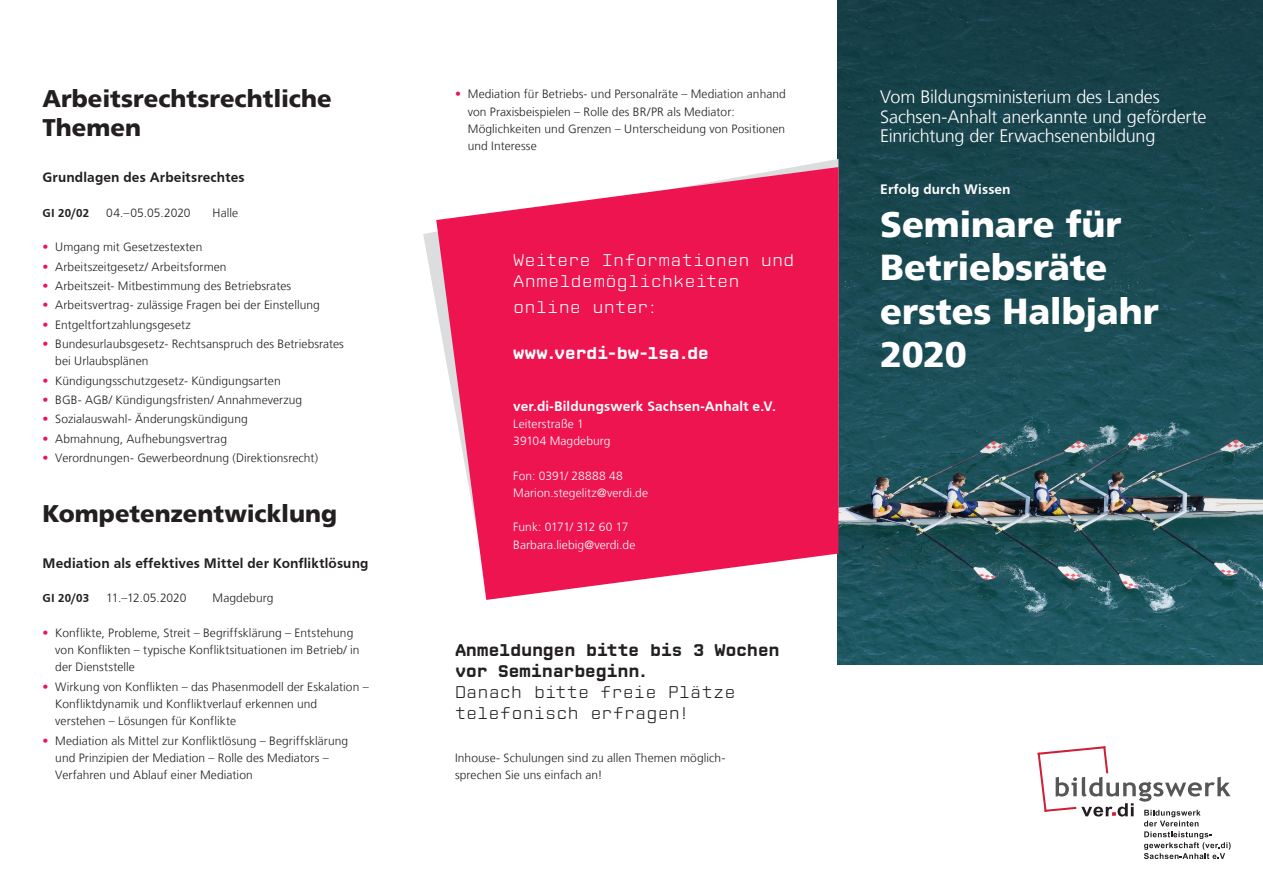
<style>
.page{position:relative;width:1263px;height:893px;background:#fff}
.page>*{position:absolute;margin:0;border:0;box-sizing:border-box;transform-origin:0 0}
.t1{font:900 36px/43.2px "Frutiger";letter-spacing:-.005em;color:#fff}
.t2{font:900 24px/28.8px "Frutiger";color:#231f20}
.t3{font:300 18px "Frutiger LT";letter-spacing:-.01em;color:#fff}
.t4{font:700 17.25px/21px "CP Mono v 07";letter-spacing:-.02em;color:#231f20}
.t5{font:300 17.25px "CP Mono v 07";letter-spacing:.005em;color:#fff}
.t6{font:300 17.25px "CP Mono v 07";color:#231f20}
.t7{font:700 17.25px "CP Mono v 07";letter-spacing:-.025em;color:#fff}
.t8{font:700 14.25px "Frutiger";letter-spacing:.01em;color:#231f20}
.t9{font:700 14.25px "Frutiger";letter-spacing:.01em;color:#fff}
.Lists{font:300 12px/17.2px "Frutiger LT";letter-spacing:.01em;color:#231f20}
.t10{font:300 12px "Frutiger LT";letter-spacing:.01em;color:#fff}
.t11{font:300 12px "Frutiger LT";letter-spacing:-.025em;color:#fff}
.t12{font:700 12px "Frutiger";letter-spacing:.02em;color:#231f20}
.Lists-2{font:300 12px "Frutiger LT";letter-spacing:-.01em;color:#231f20}
.s1{color:#ed1450}
.s2{font-weight:300}
</style>
<div class="page">
<img style="left:838px;top:0;width:425px;height:665px">
<svg style="left:436px;top:167px;width:402px;height:433px;background:#ef396c"></svg>
<svg style="left:1037px;top:746px;width:194px;height:113px"></svg>
<p class="t2" style="left:43px;top:84px;width:291px">Arbeitsrechtsrechtliche<br>Themen</p>
<p class="t8" style="left:43px;top:169px;width:204px">Grundlagen des Arbeitsrechtes</p>
<p class="t12" style="left:43px;top:206px;width:48px">GI 20/02</p>
<p class="Lists" style="left:106px;top:204px;width:86px">04.–05.05.2020</p>
<p class="Lists" style="left:213px;top:204px;width:27px">Halle</p>
<p class="Lists" style="left:43px;top:239px;width:161px"><span class="s1">•</span> Umgang mit Gesetzestexten</p>
<p class="Lists" style="left:43px;top:258px;width:186px"><span class="s1">•</span> Arbeitszeitgesetz/ Arbeitsformen</p>
<p class="Lists" style="left:43px;top:277px;width:250px"><span class="s1">•</span> Arbeitszeit- Mitbestimmung des Betriebsrates</p>
<p class="Lists" style="left:43px;top:297px;width:279px"><span class="s1">•</span> Arbeitsvertrag- zulässige Fragen bei der Einstellung</p>
<p class="Lists" style="left:43px;top:316px;width:150px"><span class="s1">•</span> Entgeltfortzahlungsgesetz</p>
<p class="Lists" style="left:55px;top:335px;width:290px;text-indent:-13px"><span class="s1">•</span> Bundesurlaubsgesetz- Rechtsanspruch des Betriebsrates bei Urlaubsplänen</p>
<p class="Lists" style="left:43px;top:372px;width:240px"><span class="s1">•</span> Kündigungsschutzgesetz- Kündigungsarten</p>
<p class="Lists" style="left:43px;top:391px;width:261px"><span class="s1">•</span> BGB- AGB/ Kündigungsfristen/ Annahmeverzug</p>
<p class="Lists" style="left:43px;top:411px;width:207px"><span class="s1">•</span> Sozialauswahl- Änderungskündigung</p>
<p class="Lists" style="left:43px;top:430px;width:186px"><span class="s1">•</span> Abmahnung, Aufhebungsvertrag</p>
<p class="Lists" style="left:43px;top:450px;width:277px"><span class="s1">•</span> Verordnungen- Gewerbeordnung (Direktionsrecht)</p>
<p class="t2" style="left:43px;top:499px;width:296px">Kompetenzentwicklung</p>
<p class="t8" style="left:43px;top:555px;width:327px">Mediation als effektives Mittel der Konfliktlösung</p>
<p class="t12" style="left:43px;top:591px;width:48px">GI 20/03</p>
<p class="Lists-2" style="left:106px;top:591px;width:82px">11.–12.05.2020</p>
<p class="Lists" style="left:213px;top:590px;width:62px">Magdeburg</p>
<p class="Lists" style="left:55px;top:624px;width:306px;text-indent:-13px"><span class="s1">•</span> Konflikte, Probleme, Streit – Begriffsklärung – Entstehung von Konflikten – typische Konfliktsituationen im Betrieb/ in der Dienststelle</p>
<p class="Lists" style="left:55px;top:678px;width:315px;text-indent:-13px"><span class="s1">•</span> Wirkung von Konflikten – das Phasenmodell der Eskalation –<br>Konfliktdynamik und Konfliktverlauf erkennen und verstehen – Lösungen für Konflikte</p>
<p class="Lists" style="left:55px;top:732px;width:294px;text-indent:-13px"><span class="s1">•</span> Mediation als Mittel zur Konfliktlösung – Begriffsklärung und Prinzipien der Mediation – Rolle des Mediators –<br>Verfahren und Ablauf einer Mediation</p>
<p class="Lists" style="left:468px;top:86px;width:319px;text-indent:-13px"><span class="s1">•</span> Mediation für Betriebs- und Personalräte – Mediation anhand von Praxisbeispielen – Rolle des BR/PR als Mediator:<br>Möglichkeiten und Grenzen – Unterscheidung von Positionen und Interesse</p>
<p class="t5" style="left:513px;top:251px;width:283px">Weitere Informationen und</p>
<p class="t5" style="left:513px;top:272px;width:228px">Anmeldemöglichkeiten</p>
<p class="t5" style="left:513px;top:297px;width:146px">online unter:</p>
<p class="t7" style="left:513px;top:343px;width:197px">www.verdi-bw-lsa.de</p>
<p class="t9" style="left:513px;top:398px;width:264px">ver.di-Bildungswerk Sachsen-Anhalt e.V.</p>
<p class="t10" style="left:513px;top:417px;width:72px">Leiterstraße 1</p>
<p class="t10" style="left:513px;top:434px;width:99px">39104 Magdeburg</p>
<p class="t10" style="left:513px;top:469px;width:111px">Fon: 0391/ 28888 48</p>
<p class="t10" style="left:513px;top:486px;width:136px">Marion.stegelitz@verdi.de</p>
<p class="t11" style="left:513px;top:520px;width:117px">Funk: 0171/ 312 60 17</p>
<p class="t10" style="left:513px;top:538px;width:124px">Barbara.liebig@verdi.de</p>
<p class="t4" style="left:455px;top:640px;width:326px">Anmeldungen bitte bis 3 Wochen vor Seminarbeginn.<br><span class="s2">Danach bitte freie Plätze</span></p>
<p class="t6" style="left:455px;top:704px;width:236px">telefonisch erfragen!</p>
<p class="Lists" style="left:455px;top:749px;width:272px">Inhouse- Schulungen sind zu allen Themen möglich&shy;sprechen Sie uns einfach an!</p>
<p class="t3" style="left:880px;top:86px;width:281px">Vom Bildungsministerium des Landes</p>
<p class="t3" style="left:880px;top:106px;width:328px">Sachsen-Anhalt anerkannte und geförderte</p>
<p class="t3" style="left:880px;top:126px;width:277px">Einrichtung der Erwachsenenbildung</p>
<p class="t9" style="left:880px;top:181px;width:132px">Erfolg durch Wissen</p>
<p class="t1" style="left:880px;top:202px;width:243px">Seminare für</p>
<p class="t1" style="left:880px;top:246px;width:229px">Betriebsräte</p>
<p class="t1" style="left:880px;top:289px;width:280px">erstes Halbjahr<br>2020</p>
</div>
